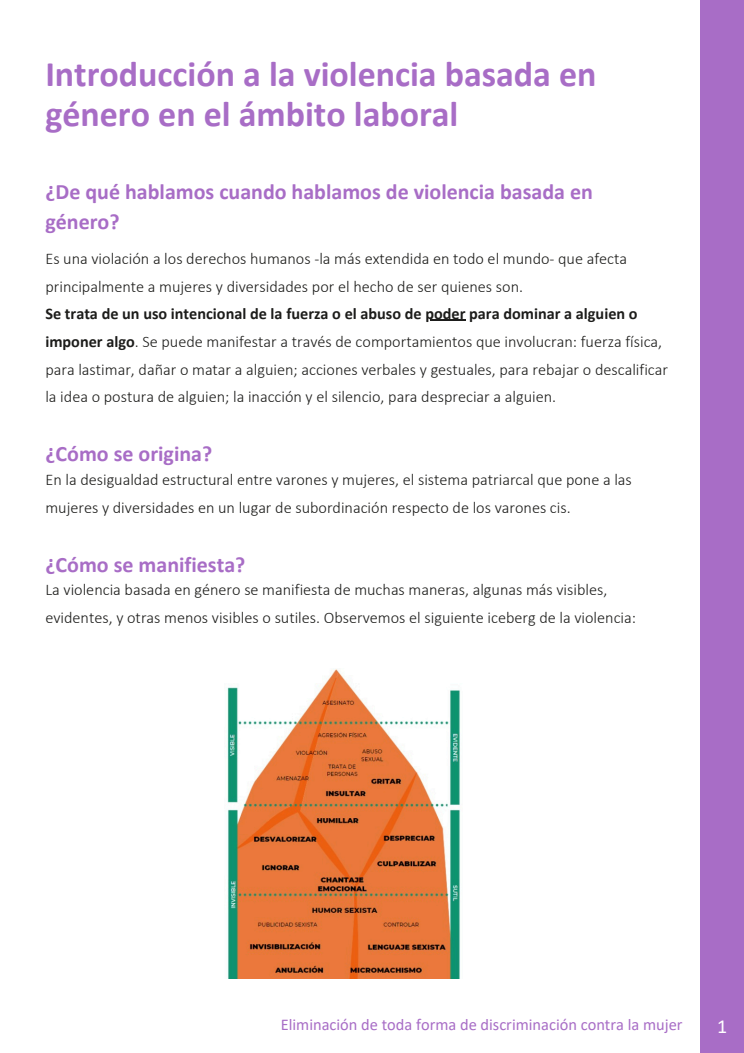
<style>
.page{position:relative;width:744px;height:1053px;background:#fff}
.page>*{position:absolute;margin:0;border:0;box-sizing:border-box;transform-origin:0 0}
.t1{font:700 36px/40.2px "Calibri";color:#a86dc6}
.t2{font:700 22px/30.6px "Calibri";color:#a86dc6}
.t3{font:20px "Calibri";color:#fff}
.t4{font:16.4px "Calibri";color:#a86dc6}
.t5{font:300 16.24px/27.6px "Calibri";color:#1d1d1b}
.s1{font-weight:700}
</style>
<div class="page">
<img style="left:227px;top:669px;width:233px;height:309px">
<hr style="left:430px;top:319px;width:36px;height:2px;background:#1d1d1b">
<div style="left:700px;top:0;width:44px;height:1052px;background:#a86dc6"></div>
<p class="t1" style="left:45px;top:57px;width:553px">Introducción a la violencia basada en género en el ámbito laboral</p>
<p class="t2" style="left:45px;top:178px;width:549px">¿De qué hablamos cuando hablamos de violencia basada en género?</p>
<h2 class="t5" style="left:45px;top:246px;width:624px">Es una violación a los derechos humanos -la más extendida en todo el mundo- que afecta principalmente a mujeres y diversidades por el hecho de ser quienes son.<br><span class="s1">Se trata de un uso intencional de la fuerza o el abuso de poder para dominar a alguien o imponer algo</span>. Se puede manifestar a través de comportamientos que involucran: fuerza física, para lastimar, dañar o matar a alguien; acciones verbales y gestuales, para rebajar o descalificar la idea o postura de alguien; la inacción y el silencio, para despreciar a alguien.</h2>
<p class="t2" style="left:45px;top:440px;width:168px">¿Cómo se origina?</p>
<h2 class="t5" style="left:45px;top:467px;width:588px">En la desigualdad estructural entre varones y mujeres, el sistema patriarcal que pone a las mujeres y diversidades en un lugar de subordinación respecto de los varones cis.</h2>
<p class="t2" style="left:45px;top:551px;width:202px">¿Cómo se manifiesta?</p>
<p class="t5" style="left:45px;top:577px;width:592px">La violencia basada en género se manifiesta de muchas maneras, algunas más visibles, evidentes, y otras menos visibles o sutiles. Observemos el siguiente iceberg de la violencia:</p>
<h2 class="t4" style="left:281px;top:1017px;width:403px">Eliminación de toda forma de discriminación contra la mujer</h2>
<h1 class="t3" style="left:717px;top:1018px;width:12px">1</h1>
</div>
